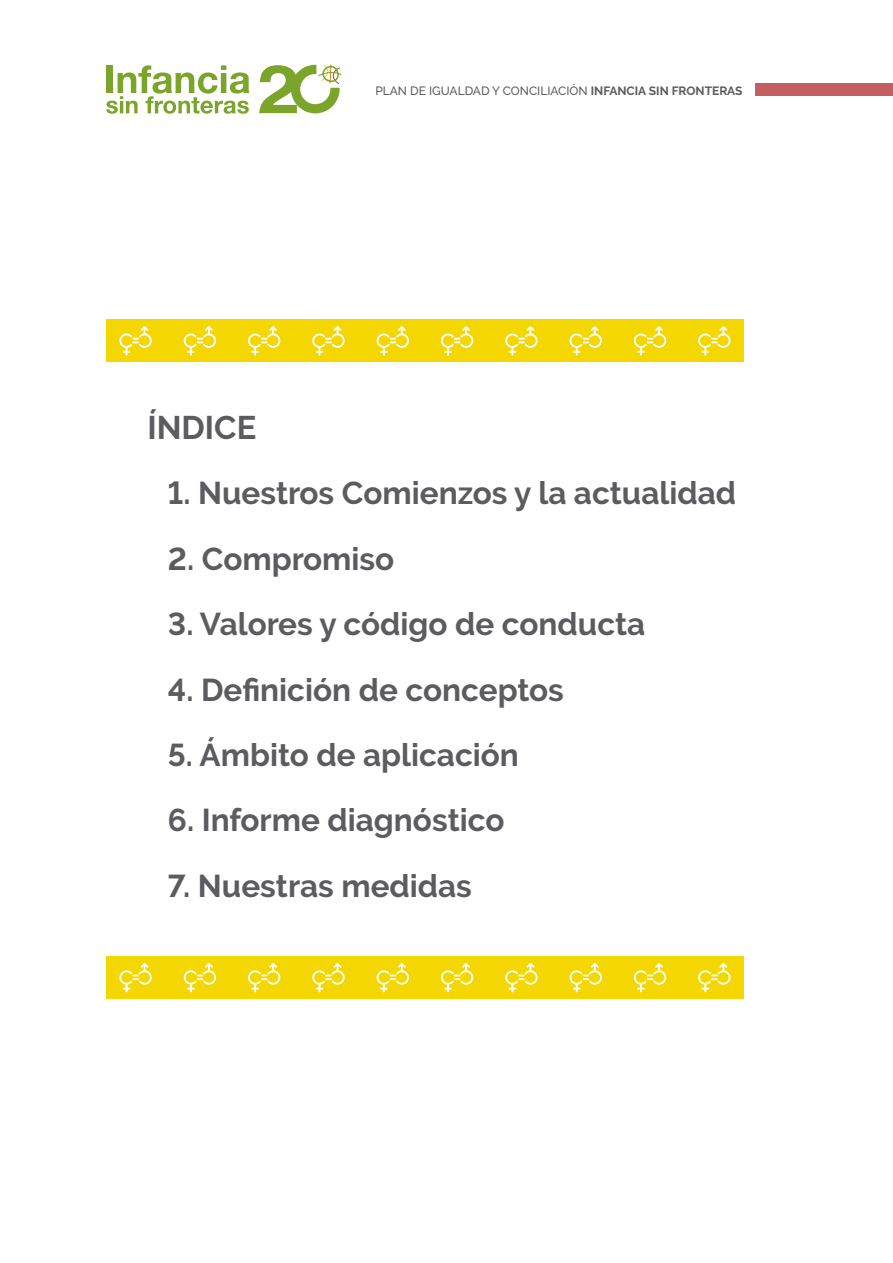
<style>
.page{position:relative;width:893px;height:1263px;background:#fff}
.page>*{position:absolute;margin:0;border:0;box-sizing:border-box;transform-origin:0 0}
.t1{font:700 32.55px "Raleway";color:#5c5b5f}
.t2{font:700 31.5px "Raleway";color:#5c5b5f}
.t3{font:500 12px "Raleway";color:#5c5b5f}
.s1{font-weight:700}
</style>
<div class="page">
<div style="left:756px;top:83px;width:137px;height:13px;background:#c35e62"></div>
<svg style="left:106px;top:65px;width:143px;height:49px"></svg>
<svg style="left:259px;top:64px;width:82px;height:49px"></svg>
<div style="left:106px;top:956px;width:638px;height:42px;background:#f4d600"></div>
<svg style="left:119px;top:963px;width:33px;height:29px"></svg>
<svg style="left:184px;top:963px;width:32px;height:29px"></svg>
<svg style="left:248px;top:963px;width:32px;height:29px"></svg>
<svg style="left:312px;top:963px;width:33px;height:29px"></svg>
<svg style="left:377px;top:963px;width:32px;height:29px"></svg>
<svg style="left:441px;top:963px;width:32px;height:29px"></svg>
<svg style="left:505px;top:963px;width:33px;height:29px"></svg>
<svg style="left:569px;top:963px;width:33px;height:29px"></svg>
<svg style="left:634px;top:963px;width:32px;height:29px"></svg>
<svg style="left:698px;top:963px;width:32px;height:29px"></svg>
<div style="left:106px;top:319px;width:638px;height:42px;background:#f4d600"></div>
<svg style="left:119px;top:326px;width:33px;height:30px"></svg>
<svg style="left:184px;top:326px;width:32px;height:30px"></svg>
<svg style="left:248px;top:326px;width:32px;height:30px"></svg>
<svg style="left:312px;top:326px;width:33px;height:30px"></svg>
<svg style="left:377px;top:326px;width:32px;height:30px"></svg>
<svg style="left:441px;top:326px;width:32px;height:30px"></svg>
<svg style="left:505px;top:326px;width:33px;height:30px"></svg>
<svg style="left:569px;top:326px;width:33px;height:30px"></svg>
<svg style="left:634px;top:326px;width:32px;height:30px"></svg>
<svg style="left:698px;top:326px;width:32px;height:30px"></svg>
<p class="t3" style="left:375px;top:84px;width:369px">PLAN DE IGUALDAD Y CONCILIACIÓN <span class="s1">INFANCIA SIN FRONTERAS</span></p>
<p class="t1" style="left:147px;top:409px;width:110px">ÍNDICE</p>
<p class="t2" style="left:168px;top:475px;width:570px">1. Nuestros Comienzos y la actualidad</p>
<p class="t2" style="left:168px;top:541px;width:228px">2. Compromiso</p>
<p class="t2" style="left:168px;top:606px;width:479px">3. Valores y código de conducta</p>
<p class="t2" style="left:168px;top:671px;width:397px">4. Definición de conceptos</p>
<p class="t2" style="left:168px;top:737px;width:353px">5. Ámbito de aplicación</p>
<p class="t2" style="left:168px;top:802px;width:338px">6. Informe diagnóstico</p>
<p class="t2" style="left:168px;top:868px;width:305px">7. Nuestras medidas</p>
</div>
